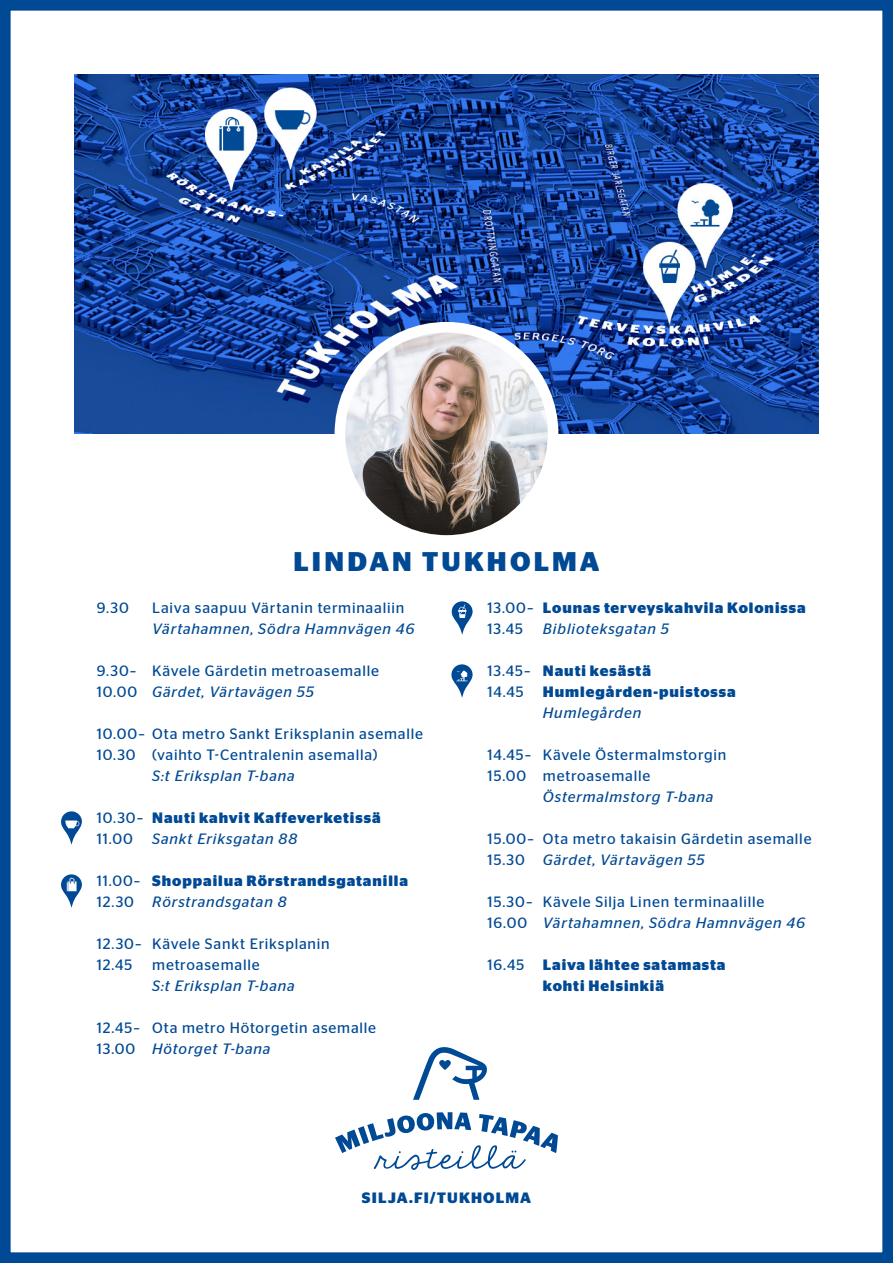
<style>
.page{position:relative;width:893px;height:1263px;background:#fff}
.page>*{position:absolute;margin:0;border:0;box-sizing:border-box;transform-origin:0 0}
.t1{font:700 27px "Stag Sans";letter-spacing:.105em;color:#004994}
.t2{font:15px/21px "Stag Sans";letter-spacing:.05em;color:#004994}
.t3{font:italic 15px "Stag Sans";letter-spacing:.055em;color:#004994}
.t4{font:700 15px/21px "Stag Sans";letter-spacing:.06em;color:#004994;text-align:center}
.s1{font-style:normal}
.s2{font-weight:400}
.s3{font-style:italic}
</style>
<div class="page">
<img style="left:74px;top:74px;width:745px;height:360px">
<img style="left:340px;top:327px;width:213px;height:213px;border-radius:107px">
<div style="left:335px;top:322px;width:223px;height:224px;border:11px solid #fff;border-radius:50%"></div>
<svg style="left:413px;top:1047px;width:74px;height:53px"></svg>
<svg style="left:335px;top:1112px;width:223px;height:58px"></svg>
<div style="left:0;top:0;width:893px;height:1263px;border:11px solid #004994"></div>
<svg style="left:452px;top:601px;width:21px;height:33px"></svg>
<svg style="left:61px;top:874px;width:21px;height:33px"></svg>
<svg style="left:451px;top:664px;width:22px;height:33px"></svg>
<svg style="left:61px;top:811px;width:21px;height:33px"></svg>
<p class="t1" style="left:294px;top:546px;width:307px">LINDAN TUKHOLMA</p>
<p class="t2" style="left:97px;top:597px;width:33px">9.30</p>
<p class="t2" style="left:152px;top:597px;width:253px">Laiva saapuu Värtanin terminaaliin</p>
<p class="t3" style="left:152px;top:621px;width:264px">Värtahamnen, Södra Hamnvägen 46</p>
<p class="t2" style="left:97px;top:660px;width:284px">9.30– Kävele Gärdetin metroasemalle</p>
<p class="t3" style="left:97px;top:684px;width:219px"><span class="s1">10.00</span> Gärdet, Värtavägen 55</p>
<p class="t2" style="left:97px;top:723px;width:328px">10.00– Ota metro Sankt Eriksplanin asemalle<br>10.30 (vaihto T-Centralenin asemalla)</p>
<p class="t3" style="left:152px;top:768px;width:144px">S:t Eriksplan T-bana</p>
<p class="t4" style="left:97px;top:808px;width:285px"><span class="s2">10.30–</span> Nauti kahvit Kaffeverketissä</p>
<p class="t2" style="left:97px;top:828px;width:37px">11.00</p>
<p class="t3" style="left:152px;top:831px;width:147px">Sankt Eriksgatan 88</p>
<p class="t4" style="left:97px;top:871px;width:313px"><span class="s2">11.00–</span> Shoppailua Rörstrandsgatanilla</p>
<p class="t3" style="left:97px;top:894px;width:191px"><span class="s1">12.30</span> Rörstrandsgatan 8</p>
<p class="t2" style="left:97px;top:933px;width:234px">12.30– Kävele Sankt Eriksplanin<br>12.45</p>
<p class="t2" style="left:152px;top:954px;width:109px">metroasemalle</p>
<p class="t3" style="left:152px;top:978px;width:144px">S:t Eriksplan T-bana</p>
<p class="t2" style="left:97px;top:1017px;width:281px">12.45– Ota metro Hötorgetin asemalle</p>
<p class="t3" style="left:97px;top:1041px;width:175px"><span class="s1">13.00</span> Hötorget T-bana</p>
<p class="t4" style="left:488px;top:598px;width:320px"><span class="s2">13.00–</span> Lounas terveyskahvila Kolonissa</p>
<p class="t2" style="left:488px;top:618px;width:37px">13.45</p>
<p class="t3" style="left:543px;top:621px;width:128px">Biblioteksgatan 5</p>
<p class="t4" style="left:488px;top:661px;width:165px;text-align:left"><span class="s2">13.45–</span> Nauti kesästä<br><span class="s2">14.45</span></p>
<p class="t4" style="left:543px;top:682px;width:194px">Humlegården-puistossa</p>
<p class="t3" style="left:543px;top:705px;width:100px">Humlegården</p>
<p class="t2" style="left:488px;top:744px;width:240px">14.45– Kävele Östermalmstorgin<br>15.00 metroasemalle</p>
<p class="t3" style="left:543px;top:789px;width:172px">Östermalmstorg T-bana</p>
<p class="t2" style="left:488px;top:828px;width:325px">15.00– Ota metro takaisin Gärdetin asemalle</p>
<p class="t3" style="left:488px;top:852px;width:219px"><span class="s1">15.30</span> Gärdet, Värtavägen 55</p>
<p class="t2" style="left:488px;top:891px;width:319px">15.30– Kävele Silja Linen terminaalille<br>16.00 <span class="s3">Värtahamnen, Södra Hamnvägen 46</span></p>
<p class="t4" style="left:488px;top:955px;width:239px"><span class="s2">16.45</span> Laiva lähtee satamasta kohti Helsinkiä</p>
<p class="t4" style="left:362px;top:1187px;width:171px">SILJA.FI/TUKHOLMA</p>
</div>
